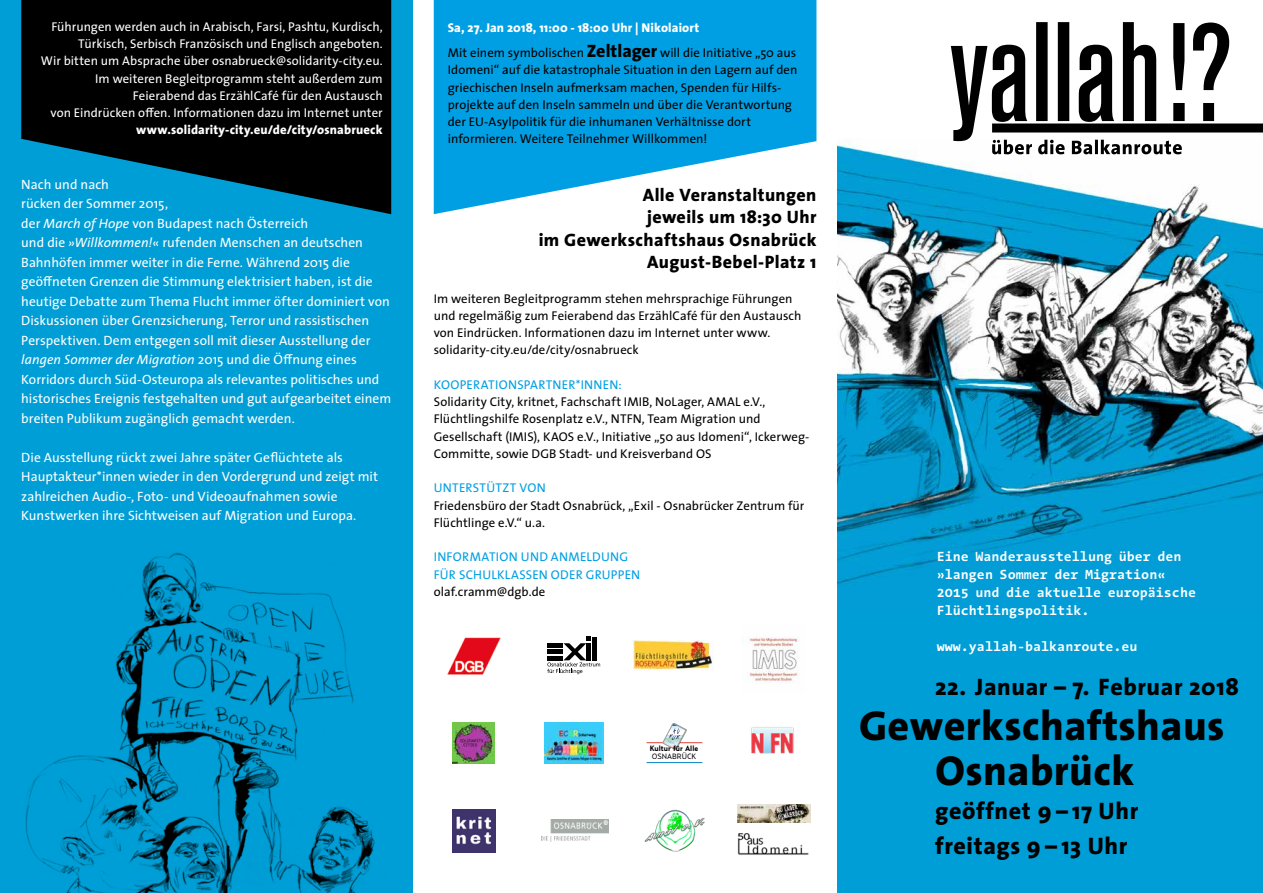
<style>
.page{position:relative;width:1263px;height:893px;background:#fff}
.page>*{position:absolute;margin:0;border:0;box-sizing:border-box;transform-origin:0 0}
.t1{font:800 42px/45px "The Sans";letter-spacing:.01em;color:#000;text-align:center}
.t2{font:800 24px/34.5px "The Sans";letter-spacing:.025em;color:#000}
.t3{font:800 18px/22.5px "The Sans";letter-spacing:.02em;color:#000;text-align:right}
.t4{font:13.5px/19.5px "The Sans";color:#fff}
.t5{font:700 13.5px/18px "The Sans Mono";letter-spacing:-.005em;color:#fff}
.t6{font:12.75px/17.2px "The Sans";letter-spacing:.005em;color:#000}
.t7{font:12.75px/17.2px "The Sans";color:#fff;text-align:right}
.t8{font:12.75px "The Sans";letter-spacing:.02em;color:#009fe3}
.t9{font:800 12.75px "The Sans";letter-spacing:.015em;color:#fff}
.t10{font:700 7.65px "Relay";color:#000}
.t11{font:7.65px "Relay";color:#000}
.s1{font-style:italic}
.s2{font-weight:800;color:#fff}
.s3{font-weight:800;font-size:18px}
</style>
<div class="page">
<svg style="left:434px;top:0;width:382px;height:214px;fill:#009fe3"></svg>
<div style="left:838px;top:589px;width:425px;height:304px;background:#009ed6"></div>
<div style="left:0;top:0;width:412px;height:893px;background:#009ed6"></div>
<img style="left:838px;top:139px;width:425px;height:450px">
<svg style="left:951px;top:22px;width:278px;height:132px"></svg>
<div style="left:992px;top:124px;width:271px;height:9px;background:#000"></div>
<img style="left:25px;top:552px;width:350px;height:341px">
<img style="left:447px;top:637px;width:54px;height:38px">
<img style="left:453px;top:722px;width:42px;height:42px">
<img style="left:452px;top:809px;width:44px;height:43px">
<svg style="left:547px;top:637px;width:53px;height:37px"></svg>
<hr style="left:593px;top:637px;width:4px;height:23px;background:#000">
<img style="left:544px;top:723px;width:59px;height:40px">
<img style="left:541px;top:820px;width:68px;height:21px">
<img style="left:634px;top:641px;width:79px;height:29px">
<hr style="left:647px;top:762px;width:55px;height:1px;background:#0081c3">
<hr style="left:647px;top:742px;width:55px;height:1px;background:#e84133">
<div style="left:663px;top:723px;width:24px;height:27px;background:#000;opacity:.52"></div>
<svg style="left:663px;top:723px;width:23px;height:27px"></svg>
<img style="left:644px;top:810px;width:61px;height:41px">
<img style="left:742px;top:637px;width:57px;height:46px">
<img style="left:751px;top:727px;width:43px;height:27px">
<img style="left:738px;top:805px;width:72px;height:18px">
<svg style="left:21px;top:0;width:370px;height:214px;fill:#000"></svg>
<img style="left:737px;top:833px;width:72px;height:22px">
<p class="t7" style="left:41px;top:17px;width:343px">Führungen werden auch in Arabisch, Farsi, Pashtu, Kurdisch, Türkisch, Serbisch Französisch und Englisch angeboten.<br>Wir bitten um Absprache über osnabrueck@solidarity-city.eu.<br>Im weiteren Begleitprogramm steht außerdem zum Feierabend das ErzählCafé für den Austausch<br>von Eindrücken offen. Informationen dazu im Internet unter</p>
<p class="t9" style="left:136px;top:119px;width:248px">www.solidarity-city.eu/de/city/osnabrueck</p>
<p class="t4" style="left:21px;top:174px;width:371px">Nach und nach<br>rücken der Sommer 2015,<br>der <span class="s1">March of Hope</span> von Budapest nach Österreich<br>und die <span class="s1">»Willkommen!</span>« rufenden Menschen an deutschen Bahnhöfen immer weiter in die Ferne. Während 2015 die geöffneten Grenzen die Stimmung elektrisiert haben, ist die heutige Debatte zum Thema Flucht immer öfter dominiert von Diskussionen über Grenzsicherung, Terror und rassistischen Perspektiven. Dem entgegen soll mit dieser Ausstellung der <span class="s1">langen Sommer der Migration</span> 2015 und die Öffnung eines Korridors durch Süd-Osteuropa als relevantes politisches und historisches Ereignis festgehalten und gut aufgearbeitet einem breiten Publikum zugänglich gemacht werden.</p>
<p class="t4" style="left:21px;top:447px;width:358px">Die Ausstellung rückt zwei Jahre später Geflüchtete als Hauptakteur*innen wieder in den Vordergrund und zeigt mit zahlreichen Audio-, Foto- und Videoaufnahmen sowie Kunstwerken ihre Sichtweisen auf Migration und Europa.</p>
<p class="t6" style="left:448px;top:15px;width:350px;line-height:24.8px"><span class="s2">Sa, 27. Jan 2018, 11:00 - 18:00 Uhr | Nikolaiort<br></span>Mit einem symbolischen <span class="s3">Zeltlager</span> will die Initiative „50 aus</p>
<p class="t6" style="left:448px;top:61px;width:351px">Idomeni“ auf die katastrophale Situation in den Lagern auf den griechischen Inseln aufmerksam machen, Spenden für Hilfs&shy;projekte auf den Inseln sammeln und über die Verantwortung der EU-Asylpolitik für die inhumanen Verhältnisse dort informieren. Weitere Teilnehmer Willkommen!</p>
<h3 class="t3" style="left:539px;top:183px;width:279px">Alle Veranstaltungen<br>jeweils um 18:30 Uhr<br>im Gewerkschaftshaus Osnabrück<br>August-Bebel-Platz 1</h3>
<p class="t6" style="left:434px;top:289px;width:369px">Im weiteren Begleitprogramm stehen mehrsprachige Führungen und regelmäßig zum Feierabend das ErzählCafé für den Austausch von Eindrücken. Informationen dazu im Internet unter www. solidarity-city.eu/de/city/osnabrueck</p>
<p class="t8" style="left:434px;top:374px;width:190px">Kooperationspartner*i nnen:</p>
<p class="t6" style="left:434px;top:393px;width:377px">Solidarity City, kritnet, Fachschaft IMIB, N oLager, AMAL e.V., Flüchtlingshilfe Rosenplatz e.V., NTFN, Team Migration und Gesellschaft (IMIS), KAOS e.V., Initiative „50 aus Idomeni“, Ickerweg-Committe, sowie DGB Stadt- und Kreisverband OS</p>
<p class="t8" style="left:434px;top:477px;width:113px">unterstützt von</p>
<p class="t6" style="left:434px;top:496px;width:372px">Friedensbüro der Stadt Osnabrück, „Exil - Osnabrücker Zentrum für<br>Flüchtlinge e.V.“ u.a.</p>
<p class="t8" style="left:434px;top:546px;width:144px">Information und Anmeld</p>
<p class="t8" style="left:601px;top:546px;width:27px">ung</p>
<p class="t8" style="left:434px;top:564px;width:66px">für Schulkla</p>
<p class="t8" style="left:519px;top:564px;width:122px">ssen oder Gruppen</p>
<p class="t6" style="left:434px;top:583px;width:113px">olaf.cramm@dgb.de</p>
<p class="t10" style="left:650px;top:744px;width:50px">Kultur für Alle</p>
<p class="t11" style="left:652px;top:752px;width:46px">OSNABRÜCK</p>
<p class="t5" style="left:937px;top:548px;width:261px">Eine Wanderausstellung über den »langen Sommer der Migration«<br>2015 und die aktuelle europäische<br>Flüchtlingspolitik.</p>
<p class="t5" style="left:937px;top:638px;width:202px">www.yallah-balkanroute.eu</p>
<h2 class="t2" style="left:935px;top:669px;width:305px">22. Januar – 7. Februar 2018</h2>
<h1 class="t1" style="left:859px;top:702px;width:367px">Gewerkschaftshaus<br>Osnabrück</h1>
<h2 class="t2" style="left:935px;top:793px;width:205px">geöffnet 9 – 17 Uhr freitags 9 – 13 Uhr</h2>
</div>
